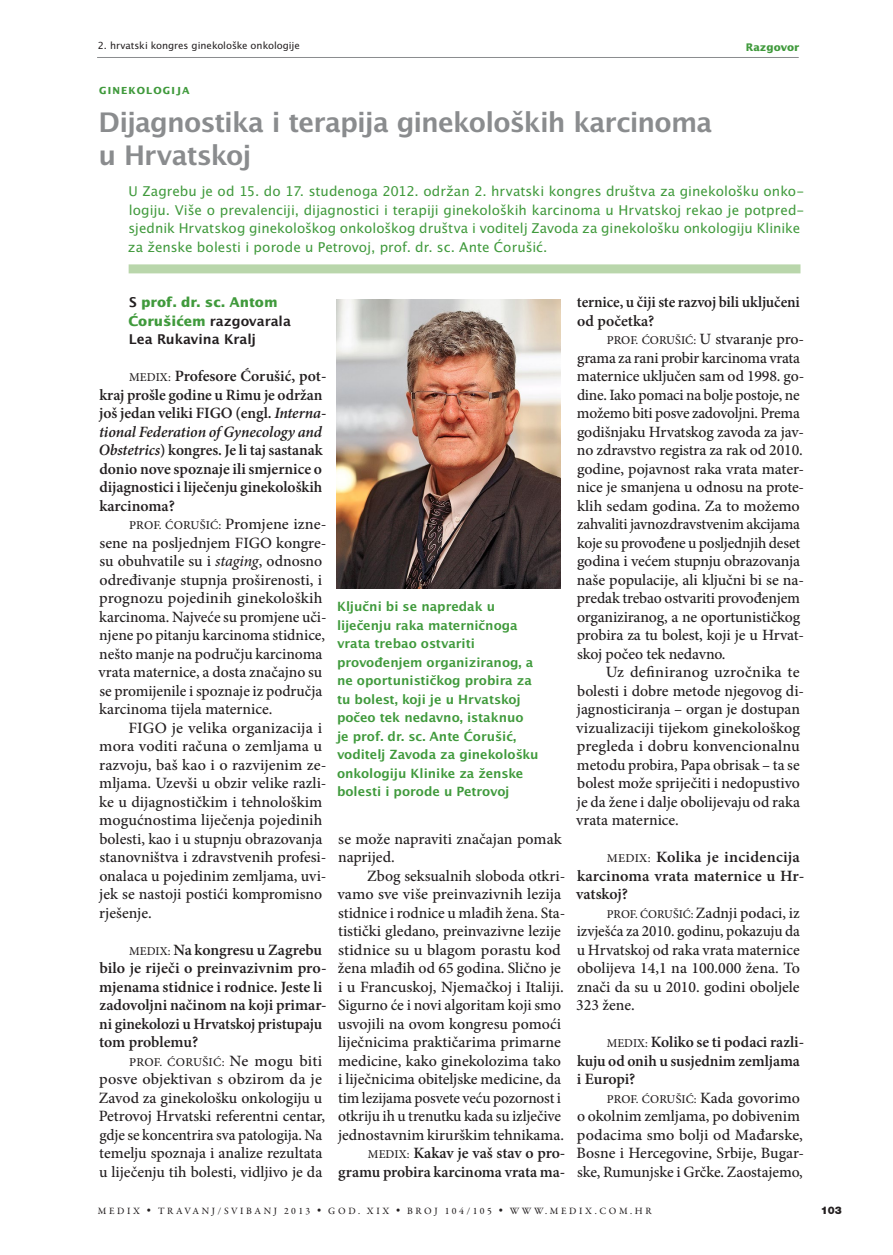
<style>
.page{position:relative;width:893px;height:1255px;background:#fff}
.page>*{position:absolute;margin:0;border:0;box-sizing:border-box;transform-origin:0 0}
.t1{font:27px/32.4px "Lucida San Dem";letter-spacing:-.03em;color:#8a8c8e}
.t2{font:500 15.75px/18.5px "Minion Pro";letter-spacing:-.005em;color:#231f20}
.t3{font:600 15.75px/18.5px "Minion Pro";color:#231f20}
.t4{font:13.5px/18.5px "Lucida San Rom";color:#409a3c}
.t5{font:13.5px/18.5px "Lucida San Dem";color:#231f20}
.t6{font:700 13.5px "Lucida San";color:#409a3c}
.t7{font:12.75px/18.5px "Lucida San Dem";color:#409a3c}
.t8{font:500 12px "Minion Pro";letter-spacing:.005em;color:#231f20}
.t9{font:700 10.5px "Lucida San";color:#409a3c}
.t10{font:900 10.5px "Helvetica Neue LT Pro";color:#231f20}
.t11{font:500 9.75px "Garamond Premr Pro";letter-spacing:.27em;color:#231f20}
.t12{font:9.75px "Lucida San Rom";color:#231f20}
.t13{font:700 9.75px "Lucida San";letter-spacing:.115em;color:#409a3c}
.s1{font-family:"Lucida San Dem";font-weight:400;color:#231f20}
.s2{font-family:"Lucida San";font-weight:700;color:#409a3c}
.s3{font-weight:500;font-size:12px}
.s4{font-style:italic}
.s5{font-size:15.75px}
.s6{font-size:12px}
.s7{font-weight:600}
</style>
<div class="page">
<hr style="left:97px;top:57px;width:702px;height:1px;background:#8a8c8e">
<div style="left:129px;top:264px;width:671px;height:9px;background:#b9d6ab"></div>
<img style="left:337px;top:299px;width:224px;height:290px">
<p class="t12" style="left:98px;top:39px;width:204px">2. hrvatski kongres ginekološke onkologije</p>
<p class="t9" style="left:746px;top:40px;width:55px">Razgovor</p>
<p class="t13" style="left:99px;top:83px;width:92px">GINEKOLOGIJA</p>
<h1 class="t1" style="left:99px;top:108px;width:615px">Dijagnostika i terapija ginekoloških karcinoma u Hrvatskoj</h1>
<p class="t4" style="left:128px;top:182px;width:678px">U Zagrebu je od 15. do 17. studenoga 2012. održan 2. hrvatski kongres društva za ginekološku onko&shy;logiju. Više o prevalenciji, dijagnostici i terapiji ginekoloških karcinoma u Hrvatskoj rekao je potpred&shy;sjednik Hrvatskog ginekološkog onkološkog društva i voditelj Zavoda za ginekološku onkologiju Klinike za ženske bolesti i porode u Petrovoj, prof. dr. sc. Ante Ćorušić.</p>
<p class="t6" style="left:129px;top:293px;width:150px"><span class="s1">S</span> prof. dr. sc. Antom</p>
<p class="t5" style="left:128px;top:312px;width:164px"><span class="s2">Ćorušićem</span> razgovarala<br>Lea Rukavina Kralj</p>
<p class="t3" style="left:99px;top:367px;width:229px;text-indent:30px"><span class="s3">MEDIX:</span> Profesore Ćorušić, pot&shy;kraj prošle godine u Rimu je održan još jedan veliki FIGO (engl. <span class="s4">Interna&shy;tional Federation of Gynecology and Obstetrics</span>) kongres. Je li taj sastanak donio nove spoznaje ili smjernice o dijagnostici i liječenju ginekoloških karcinoma?</p>
<p class="t8" style="left:129px;top:517px;width:199px">PROF. ĆORUŠIĆ: <span class="s5">Promjene izne-</span></p>
<p class="t2" style="left:99px;top:533px;width:229px">sene na posljednjem FIGO kongre&shy;su obuhvatile su i <span class="s4">staging</span>, odnosno određivanje stupnja proširenosti, i prognozu pojedinih ginekoloških karcinoma. Najveće su promjene uči&shy;njene po pitanju karcinoma stidnice, nešto manje na području karcinoma vrata maternice, a dosta značajno su se promijenile i spoznaje iz područja karcinoma tijela maternice.</p>
<p class="t2" style="left:99px;top:718px;width:229px;text-indent:29px">FIGO je velika organizacija i mora voditi računa o zemljama u razvoju, baš kao i o razvijenim ze&shy;mljama. Uzevši u obzir velike razli&shy;ke u dijagnostičkim i tehnološkim mogućnostima liječenja pojedinih bolesti, kao i u stupnju obrazovanja stanovništva i zdravstvenih profesi&shy;onalaca u pojedinim zemljama, uvi&shy;jek se nastoji postići kompromisno rješenje.</p>
<p class="t3" style="left:99px;top:940px;width:229px;text-indent:30px"><span class="s3">MEDIX:</span> Na kongresu u Zagrebu bilo je riječi o preinvazivnim pro&shy;mjenama stidnice i rodnice. Jeste li zadovoljni načinom na koji primar&shy;ni ginekolozi u Hrvatskoj pristupaju tom problemu?</p>
<p class="t8" style="left:129px;top:1053px;width:195px">PROF. ĆORUŠIĆ: <span class="s5">Ne mogu biti</span></p>
<p class="t2" style="left:99px;top:1070px;width:228px">posve objektivan s obzirom da je Zavod za ginekološku onkologiju u Petrovoj Hrvatski referentni centar, gdje se koncentrira sva patologija. Na temelju spoznaja i analize rezultata u liječenju tih bolesti, vidljivo je da</p>
<p class="t7" style="left:337px;top:598px;width:203px">Ključni bi se napredak u liječenju raka materničnoga vrata trebao ostvariti provođenjem organiziranog, a ne oportunističkog probira za tu bolest, koji je u Hrvatskoj počeo tek nedavno, istaknuo je prof. dr. sc. Ante Ćorušić, voditelj Zavoda za ginekološku onkologiju Klinike za ženske bolesti i porode u Petrovoj</p>
<p class="t2" style="left:338px;top:829px;width:225px">se može napraviti značajan pomak naprijed.</p>
<p class="t2" style="left:337px;top:866px;width:229px;text-align:right">Zbog seksualnih sloboda otkri&shy;vamo sve više preinvazivnih lezija stidnice i rodnice u mlađih žena. Sta&shy;tistički gledano, preinvazivne lezije stidnice su u blagom porastu kod žena mlađih od 65 godina. Slično je i u Francuskoj, Njemačkoj i Italiji.<br>Sigurno će i novi algoritam koji smo usvojili na ovom kongresu pomoći liječnicima praktičarima primarne medicine, kako ginekolozima tako i liječnicima obiteljske medicine, da tim lezijama posvete veću pozornost i otkriju ih u trenutku kada su izlječive jednostavnim kirurškim tehnikama.<br><span class="s6">MEDIX:</span> <span class="s7">Kakav je vaš stav o pro&shy;gramu probira karcinoma vrata ma-</span></p>
<p class="t3" style="left:577px;top:293px;width:225px">ternice, u čiji ste razvoj bili uključeni od početka?</p>
<p class="t2" style="left:577px;top:330px;width:229px;text-indent:30px"><span class="s6">PROF. ĆORUŠIĆ:</span> U stvaranje pro&shy;grama za rani probir karcinoma vrata maternice uključen sam od 1998. go&shy;dine. Iako pomaci na bolje postoje, ne možemo biti posve zadovoljni. Prema godišnjaku Hrvatskog zavoda za jav&shy;no zdravstvo registra za rak od 2010. godine, pojavnost raka vrata mater&shy;nice je smanjena u odnosu na prote&shy;klih sedam godina. Za to možemo zahvaliti javnozdravstvenim akcijama koje su provođene u posljednjih deset godina i većem stupnju obrazovanja naše populacije, ali ključni bi se na&shy;predak trebao ostvariti provođenjem organiziranog, a ne oportunističkog probira za tu bolest, koji je u Hrvat&shy;skoj počeo tek nedavno.</p>
<p class="t2" style="left:576px;top:663px;width:229px;text-indent:30px">Uz definiranog uzročnika te bolesti i dobre metode njegovog di&shy;jagnosticiranja – organ je dostupan vizualizaciji tijekom ginekološkog pregleda i dobru konvencionalnu metodu probira, Papa obrisak – ta se bolest može spriječiti i nedopustivo je da žene i dalje obolijevaju od raka vrata maternice.</p>
<p class="t3" style="left:576px;top:848px;width:229px;text-indent:30px"><span class="s3">MEDIX:</span> Kolika je incidencija karcinoma vrata maternice u Hr&shy;vatskoj?</p>
<p class="t2" style="left:576px;top:903px;width:225px;text-align:justify;text-indent:31px"><span class="s6">PROF. ĆORUŠIĆ:</span> Zadnji podaci, iz izvješća za 2010. godinu, pokazuju da u Hrvatskoj od raka vrata maternice obolijeva 14,1 na 100.000 žena. To znači da su u 2010. godini oboljele 323 žene.</p>
<p class="t3" style="left:577px;top:1033px;width:229px;text-indent:30px"><span class="s3">MEDIX:</span> Koliko se ti podaci razli&shy;kuju od onih u susjednim zemljama i Europi?</p>
<p class="t8" style="left:607px;top:1090px;width:195px">PROF. ĆORUŠIĆ: <span class="s5">Kada govorimo</span></p>
<p class="t2" style="left:576px;top:1107px;width:229px">o okolnim zemljama, po dobivenim podacima smo bolji od Mađarske, Bosne i Hercegovine, Srbije, Bugar&shy;ske, Rumunjske i Grčke. Zaostajemo,</p>
<p class="t11" style="left:98px;top:1204px;width:555px">MEDIX • TRAVANJ/SVIBANJ 2013 • GOD. XIX • BROJ 104/105 • WWW.MEDIX.COM.HR</p>
<p class="t10" style="left:821px;top:1203px;width:23px">103</p>
</div>
